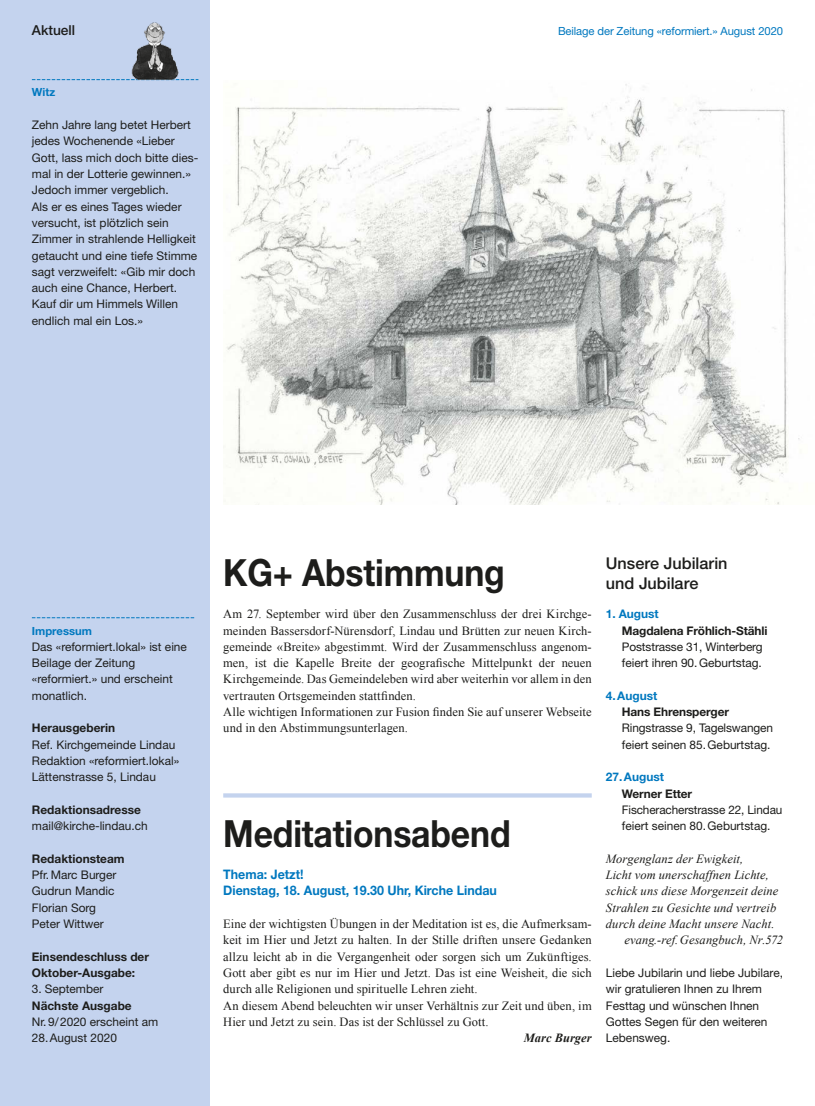
<style>
.page{position:relative;width:815px;height:1106px;background:#fff}
.page>*{position:absolute;margin:0;border:0;box-sizing:border-box;transform-origin:0 0}
.t1{font:700 37.5px "Helvetica Neue LT Pro";letter-spacing:-.005em;color:#1d1d1b;scale:.9 1}
.t2{font:500 16.25px/20px "Helvetica Neue LT Pro";color:#1d1d1b}
.t3{font:500 13.75px "Helvetica Neue LT Pro";color:#1d1d1b}
.t4{font:700 13.12px/16.2px "Helvetica Neue LT Pro";color:#0078bf;scale:.95 1}
.t5{font:12.5px/16.2px "Times New Roman";letter-spacing:.005em;color:#1d1d1b}
.t6{font:italic 12.5px "Times New Roman";letter-spacing:.005em;color:#1d1d1b}
.t7{font:italic 700 12.5px "Times New Roman";letter-spacing:.005em;color:#1d1d1b}
.t8{font:11.88px/16.2px "Helvetica Neue LT Pro";color:#1d1d1b}
.t9{font:700 11.88px/16.2px "Helvetica Neue LT Pro";color:#1d1d1b}
.t10{font:700 11.88px "Helvetica Neue LT Pro";color:#0078bf}
.t11{font:11.25px "Helvetica Neue LT Pro";letter-spacing:-.01em;color:#0078bf}
.t12{font:700 11.25px "Helvetica Neue LT Pro";color:#0078bf}
</style>
<div class="page">
<div style="left:0;top:0;width:209px;height:1106px;background:#c4d3ee"></div>
<svg style="left:32px;top:79px;width:166px;height:1px"></svg>
<svg style="left:32px;top:617px;width:163px;height:1px"></svg>
<img style="left:131px;top:23px;width:48px;height:56px">
<img style="left:223px;top:84px;width:577px;height:420px">
<svg style="left:223px;top:793px;width:369px;height:4px"></svg>
<p class="t3" style="left:32px;top:22px;width:45px">Aktuell</p>
<p class="t11" style="left:558px;top:24px;width:227px">Beilage der Zeitung «reformiert.» August 2020</p>
<p class="t12" style="left:32px;top:85px;width:25px">Witz</p>
<p class="t8" style="left:32px;top:116px;width:168px">Zehn Jahre lang betet Herbert jedes Wochenende «Lieber<br>Gott, lass mich doch bitte dies&shy;mal in der Lotterie gewinnen.»<br>Jedoch immer vergeblich.<br>Als er es eines Tages wieder versucht, ist plötzlich sein<br>Zimmer in strahlende Helligkeit getaucht und eine tiefe Stimme sagt verzweifelt: «Gib mir doch auch eine Chance, Herbert.<br>Kauf dir um Himmels Willen endlich mal ein Los.»</p>
<p class="t12" style="left:32px;top:623px;width:62px">Impressum</p>
<p class="t8" style="left:32px;top:638px;width:157px">Das «reformiert.lokal» ist eine<br>Beilage der Zeitung «reformiert.» und erscheint monatlich.</p>
<p class="t9" style="left:32px;top:719px;width:85px">Herausgeberin</p>
<p class="t8" style="left:32px;top:736px;width:149px">Ref. Kirchgemeinde Lindau<br>Redaktion «reformiert.lokal»<br>Lättenstrasse 5, Lindau</p>
<p class="t9" style="left:32px;top:801px;width:111px">Redaktionsadresse</p>
<p class="t8" style="left:32px;top:817px;width:117px">mail@kirche-lindau.ch</p>
<p class="t9" style="left:32px;top:850px;width:94px">Redaktionsteam</p>
<p class="t8" style="left:32px;top:866px;width:86px">Pfr.Marc Burger<br>Gudrun Mandic<br>Florian Sorg<br>Peter Wittwer</p>
<p class="t9" style="left:32px;top:948px;width:119px">Einsendeschluss der<br>Oktober-Ausgabe:</p>
<p class="t8" style="left:32px;top:980px;width:73px">3. September</p>
<p class="t9" style="left:32px;top:996px;width:101px">Nächste Ausgabe</p>
<p class="t8" style="left:32px;top:1013px;width:128px">Nr.9/2020 erscheint am<br>28.August 2020</p>
<h1 class="t1" style="left:223px;top:548px;width:314px">KG+ Abstimmung</h1>
<p class="t5" style="left:223px;top:606px;width:370px">Am 27. September wird über den Zusammenschluss der drei Kirchge&shy;meinden Bassersdorf-Nürensdorf, Lindau und Brütten zur neuen Kirch&shy;gemeinde «Breite» abgestimmt. Wird der Zusammenschluss angenom&shy;men, ist die Kapelle Breite der geografische Mittelpunkt der neuen Kirchgemeinde. Das Gemeindeleben wird aber weiterhin vor allem in den vertrauten Ortsgemeinden stattfinden.<br>Alle wichtigen Informationen zur Fusion finden Sie auf unserer Webseite und in den Abstimmungsunterlagen.</p>
<h1 class="t1" style="left:223px;top:809px;width:321px">Meditationsabend</h1>
<p class="t4" style="left:223px;top:866px;width:290px">Thema: Jetzt!<br>Dienstag, 18. August, 19.30 Uhr, Kirche Lindau</p>
<p class="t5" style="left:223px;top:915px;width:370px">Eine der wichtigsten Übungen in der Meditation ist es, die Aufmerksam&shy;keit im Hier und Jetzt zu halten. In der Stille driften unsere Gedanken allzu leicht ab in die Vergangenheit oder sorgen sich um Zukünftiges.<br>Gott aber gibt es nur im Hier und Jetzt. Das ist eine Weisheit, die sich durch alle Religionen und spirituelle Lehren zieht.<br>An diesem Abend beleuchten wir unser Verhältnis zur Zeit und üben, im Hier und Jetzt zu sein. Das ist der Schlüssel zu Gott.</p>
<p class="t7" style="left:524px;top:1031px;width:70px">Marc Burger</p>
<h2 class="t2" style="left:606px;top:553px;width:123px">Unsere Jubilarin und Jubilare</h2>
<p class="t10" style="left:606px;top:606px;width:54px">1. August</p>
<p class="t9" style="left:622px;top:622px;width:147px">Magdalena Fröhlich-Stähli</p>
<p class="t8" style="left:622px;top:638px;width:142px">Poststrasse 31, Winterberg feiert ihren 90.Geburtstag.</p>
<p class="t10" style="left:606px;top:688px;width:53px">4.August</p>
<p class="t9" style="left:622px;top:703px;width:109px">Hans Ehrensperger</p>
<p class="t8" style="left:622px;top:719px;width:153px">Ringstrasse 9, Tagelswangen feiert seinen 85.Geburtstag.</p>
<p class="t10" style="left:606px;top:769px;width:60px">27.August</p>
<p class="t9" style="left:622px;top:785px;width:72px">Werner Etter</p>
<p class="t8" style="left:622px;top:801px;width:162px">Fischeracherstrasse 22, Lindau feiert seinen 80.Geburtstag.</p>
<p class="t6" style="left:606px;top:851px;width:139px">Morgenglanz der Ewigkeit,</p>
<p class="t6" style="left:606px;top:868px;width:165px">Licht vom unerschaffnen Lichte,</p>
<p class="t6" style="left:606px;top:884px;width:174px">schick uns diese Morgenzeit deine</p>
<p class="t6" style="left:606px;top:900px;width:172px">Strahlen zu Gesichte und vertreib</p>
<p class="t6" style="left:606px;top:917px;width:170px">durch deine Macht unsere Nacht.</p>
<p class="t6" style="left:624px;top:933px;width:160px">evang.-ref.Gesangbuch, Nr.572</p>
<p class="t8" style="left:606px;top:964px;width:179px">Liebe Jubilarin und liebe Jubilare, wir gratulieren Ihnen zu Ihrem<br>Festtag und wünschen Ihnen<br>Gottes Segen für den weiteren<br>Lebensweg.</p>
</div>
